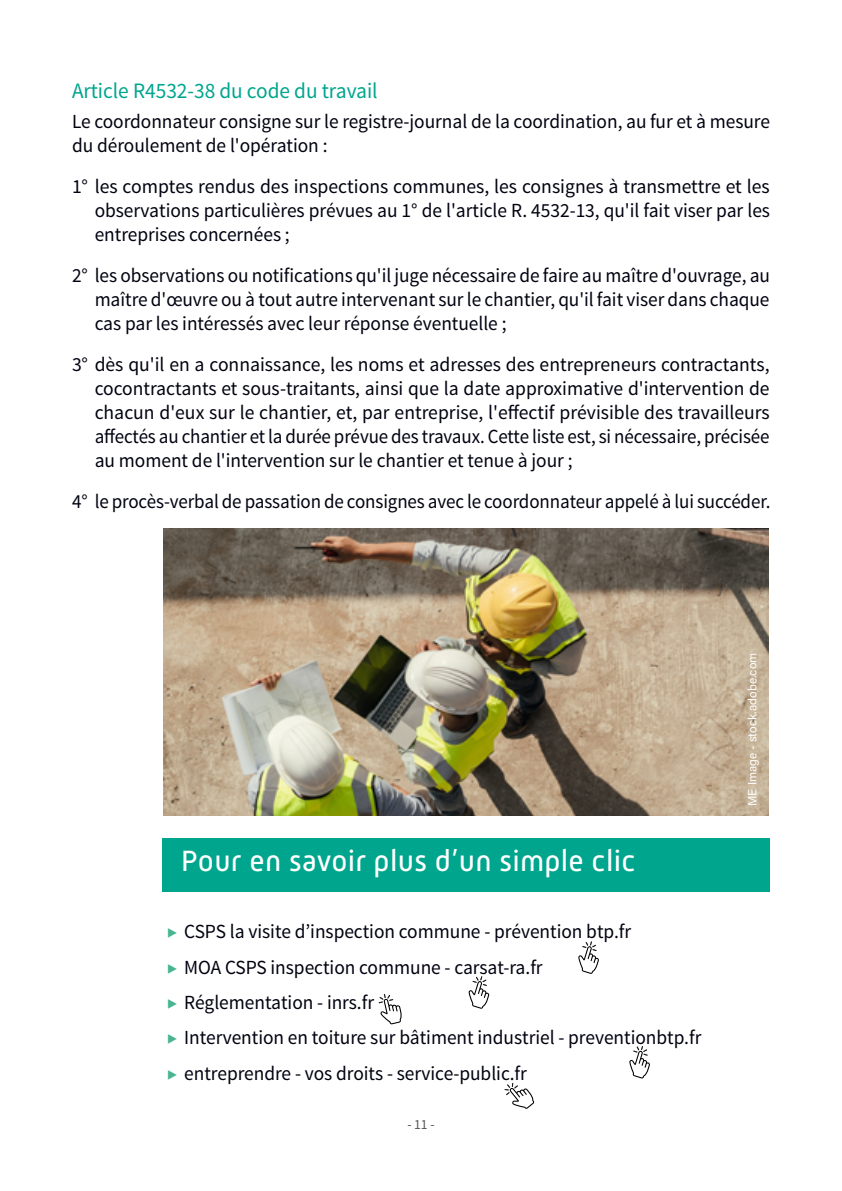
<style>
.page{position:relative;width:842px;height:1191px;background:#fff}
.page>*{position:absolute;margin:0;border:0;box-sizing:border-box;transform-origin:0 0}
.t1{font:30px "Mic 32 New";letter-spacing:.01em;color:#fff}
.t2{font:22px "Source Sans Pro";color:#00a58d}
.t3{font:20px/24px "Source Sans Pro";color:#000210;text-align:justify}
.t4{font:20px "Source Sans Pro";color:#000210;scale:.95 1}
.t5{font:14px "Source Sans Pro";color:#575756}
.t6{font:12px "Acumin Variable Concept";color:#fff}
.s1{font-size:18px;color:#48b590}
</style>
<div class="page">
<div style="left:163px;top:838px;width:607px;height:53px;background:#00a58d"></div>
<img style="left:164px;top:528px;width:605px;height:287px">
<svg style="left:578px;top:941px;width:21px;height:33px"></svg>
<svg style="left:469px;top:976px;width:20px;height:33px"></svg>
<svg style="left:629px;top:1046px;width:21px;height:32px"></svg>
<svg style="left:379px;top:994px;width:23px;height:30px"></svg>
<svg style="left:505px;top:1083px;width:29px;height:26px"></svg>
<p class="t2" style="left:72px;top:77px;width:307px">Article R4532-38 du code du travail</p>
<p class="t3" style="left:72px;top:109px;width:699px">Le coordonnateur consigne sur le registre-journal de la coordination, au fur et à mesure du déroulement de l'opération :</p>
<p class="t3" style="left:95px;top:174px;width:677px;text-indent:-23px">1° les comptes rendus des inspections communes, les consignes à transmettre et les observations particulières prévues au 1° de l'article R. 4532-13, qu'il fait viser par les entreprises concernées ;</p>
<p class="t3" style="left:95px;top:263px;width:677px;text-indent:-23px">2° les observations ou notifications qu'il juge nécessaire de faire au maître d'ouvrage, au maître d'œuvre ou à tout autre intervenant sur le chantier, qu'il fait viser dans chaque cas par les intéressés avec leur réponse éventuelle ;</p>
<p class="t3" style="left:95px;top:352px;width:677px;text-indent:-23px">3° dès qu'il en a connaissance, les noms et adresses des entrepreneurs contractants, cocontractants et sous-traitants, ainsi que la date approximative d'intervention de chacun d'eux sur le chantier, et, par entreprise, l'effectif prévisible des travailleurs affectés au chantier et la durée prévue des travaux. Cette liste est, si nécessaire, précisée au moment de l'intervention sur le chantier et tenue à jour ;</p>
<p class="t4" style="left:72px;top:488px;width:737px">4° le procès-verbal de passation de consignes avec le coordonnateur appelé à lui succéder.</p>
<h1 class="t1" style="left:181px;top:843px;width:456px">Pour en savoir plus d’un simple clic</h1>
<p class="t3" style="left:167px;top:914px;width:536px;line-height:35.4px;text-align:left"><span class="s1">▶</span> CSPS la visite d’inspection commune - prévention btp.fr<br><span class="s1">▶</span> MOA CSPS inspection commune - carsat-ra.fr<br><span class="s1">▶</span> Réglementation - inrs.fr<br><span class="s1">▶</span> Intervention en toiture sur bâtiment industriel - preventionbtp.fr <span class="s1">▶</span> entreprendre - vos droits - service-public.fr</p>
<p class="t5" style="left:407px;top:1116px;width:29px">- 11 -</p>
<p class="t6" style="left:744px;top:806px;width:155px;rotate:-90deg">ME Image - stock.adobe.com</p>
</div>
